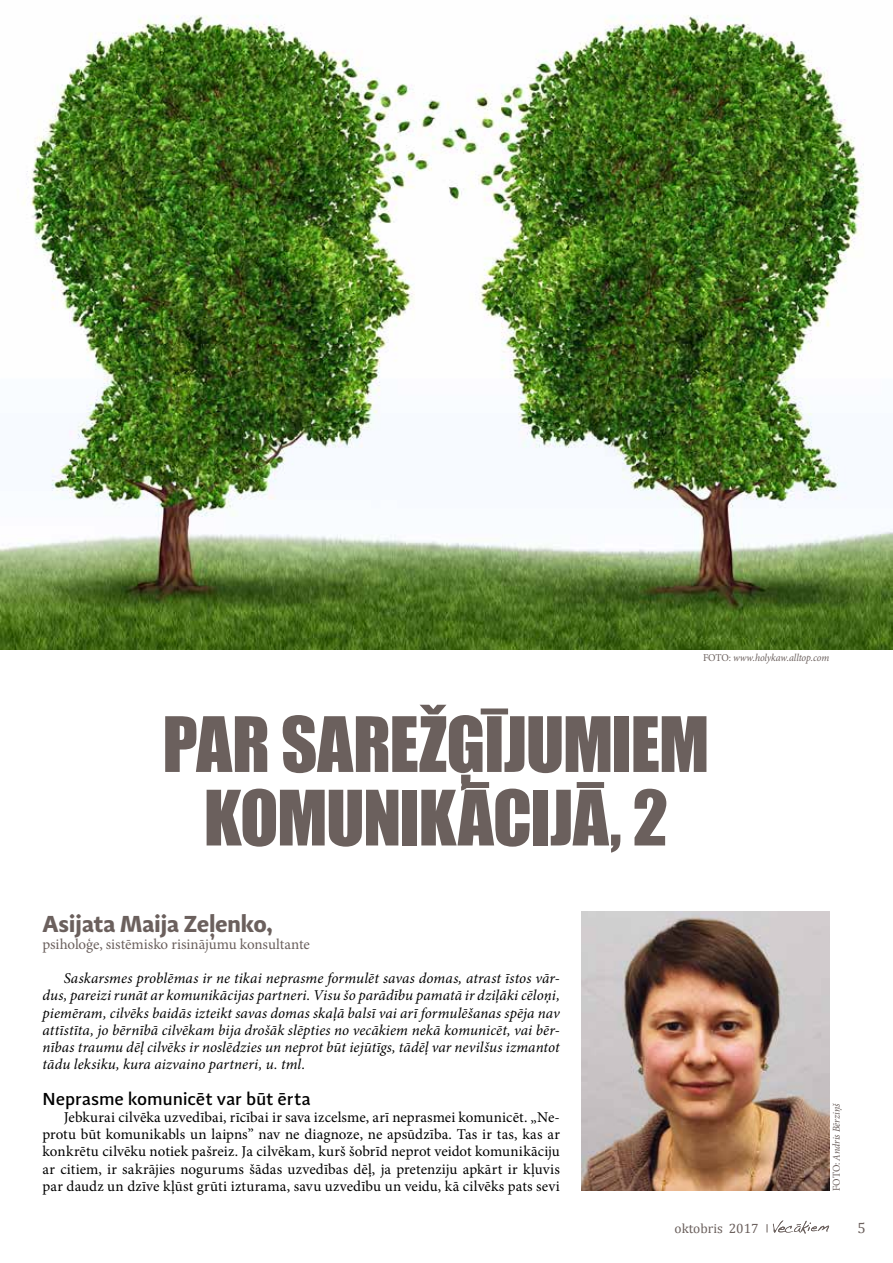
<style>
.page{position:relative;width:893px;height:1263px;background:#fff}
.page>*{position:absolute;margin:0;border:0;box-sizing:border-box;transform-origin:0 0}
.t1{font:70.5px/73.5px "Impact";letter-spacing:-.02em;color:#6b605d;text-align:center}
.t2{font:700 24px "Adagio Sans";letter-spacing:-.015em;color:#6b605d}
.t3{font:500 18px "Adagio Sans";letter-spacing:-.01em;color:#000}
.t4{font:italic 15px/17.1px "Minion Pro";letter-spacing:.005em;color:#000;text-align:justify}
.t5{font:15px/17.1px "Minion Pro";letter-spacing:.01em;color:#000;text-align:justify}
.t6{font:15px "Minion Pro";letter-spacing:-.005em;color:#6b605d}
.t7{font:15px "Cambria";color:#6b605d}
.t8{font:13.5px "Cambria";color:#6b605d}
.t9{font:italic 10.5px "Minion Pro";letter-spacing:-.01em;color:#6b605d;scale:.95 1}
.s1{font-style:normal}
</style>
<div class="page">
<svg style="left:767px;top:1220px;width:62px;height:14px"></svg>
<img style="left:0;top:15px;width:893px;height:635px">
<img style="left:581px;top:911px;width:248px;height:279px">
<p class="t9" style="left:703px;top:650px;width:134px"><span class="s1">FOTO:</span> www.holykaw.alltop.com</p>
<h1 class="t1" style="left:162px;top:706px;width:549px">PAR SAREŽĢĪJUMIEM<br>KOMUNIKĀCIJĀ, 2</h1>
<h2 class="t2" style="left:43px;top:908px;width:232px">Asijata Maija Zeļenko,</h2>
<p class="t6" style="left:43px;top:934px;width:269px">psiholoģe, sistēmisko risinājumu konsultante</p>
<p class="t4" style="left:43px;top:970px;width:519px;text-indent:21px">Saskarsmes problēmas ir ne tikai neprasme formulēt savas domas, atrast īstos vār&shy;dus, pareizi runāt ar komunikācijas partneri. Visu šo parādību pamatā ir dziļāki cēloņi, piemēram, cilvēks baidās izteikt savas domas skaļā balsī vai arī formulēšanas spēja nav attīstīta, jo bērnībā cilvēkam bija drošāk slēpties no vecākiem nekā komunicēt, vai bēr&shy;nības traumu dēļ cilvēks ir noslēdzies un neprot būt iejūtīgs, tādēļ var nevilšus izmantot tādu leksiku, kura aizvaino partneri, u. tml.</p>
<p class="t3" style="left:43px;top:1087px;width:270px">Neprasme komunicēt var būt ērta</p>
<p class="t5" style="left:43px;top:1109px;width:519px;text-indent:21px">Jebkurai cilvēka uzvedībai, rīcībai ir sava izcelsme, arī neprasmei komunicēt. „Ne&shy;protu būt komunikabls un laipns” nav ne diagnoze, ne apsūdzība. Tas ir tas, kas ar konkrētu cilvēku notiek pašreiz. Ja cilvēkam, kurš šobrīd neprot veidot komunikāciju ar citiem, ir sakrājies nogurums šādas uzvedības dēļ, ja pretenziju apkārt ir kļuvis par daudz un dzīve kļūst grūti izturama, savu uzvedību un veidu, kā cilvēks pats sevi</p>
<p class="t9" style="left:829px;top:1191px;width:94px;rotate:-90deg"><span class="s1">FOTO:</span> Andris Bērziņš</p>
<p class="t8" style="left:674px;top:1220px;width:86px">oktobris 2017</p>
<p class="t7" style="left:857px;top:1218px;width:10px">5</p>
</div>
